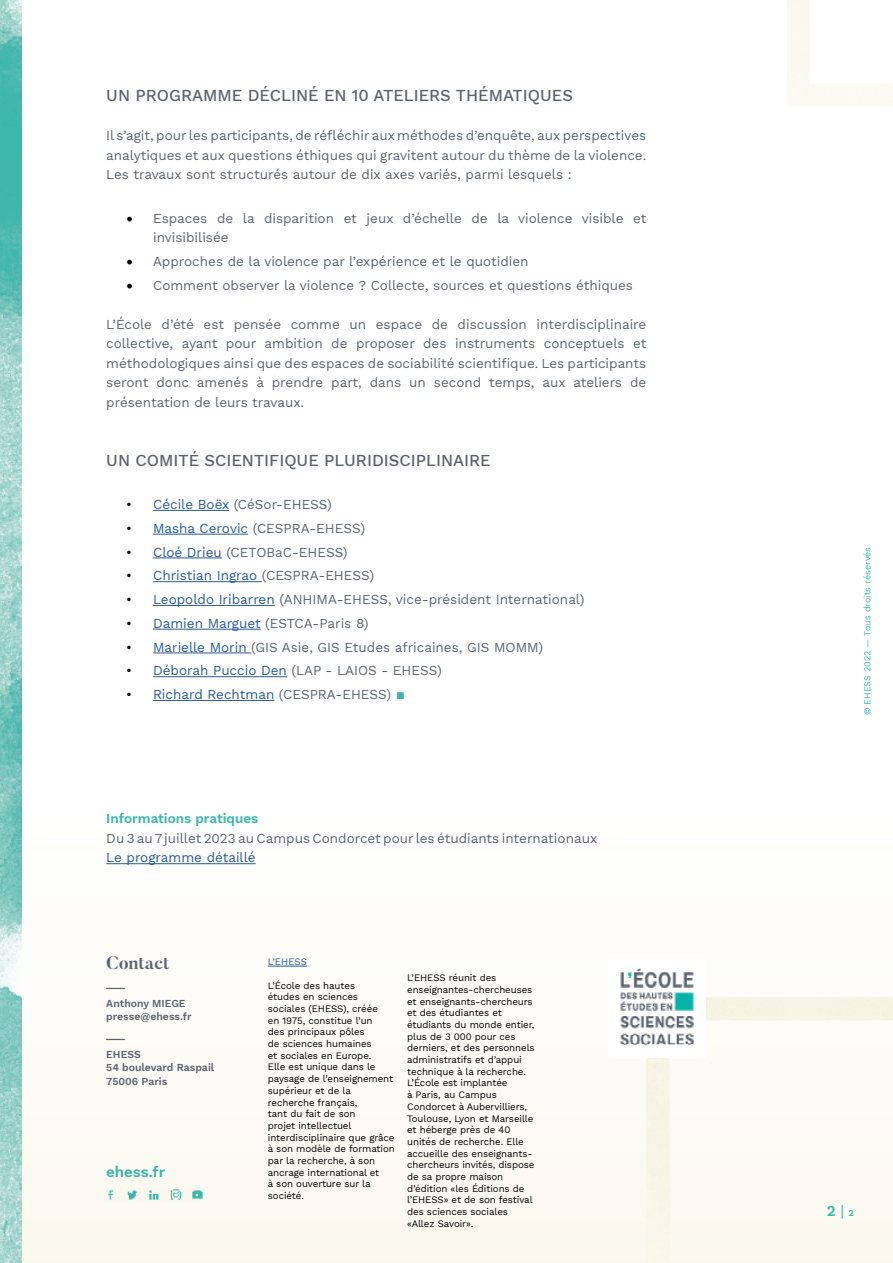
<style>
.page{position:relative;width:893px;height:1263px;background:#fff}
.page>*{position:absolute;margin:0;border:0;box-sizing:border-box;transform-origin:0 0}
.t1{font:700 18px/24px "Butler";color:#5a6471}
.t2{font:500 16.5px "Work Sans";color:#5a6471}
.t3{font:600 15px "Work Sans";color:#38b6ab}
.t4{font:13.5px/19.5px "Work Sans";color:#5a6471;text-align:justify}
.t5{font:13.5px "Work Sans";color:#275b9b}
.t6{font:600 13.5px "Work Sans";color:#38b6ab}
.t7{font:600 10.5px/13.5px "Work Sans";color:#5a6471}
.t8{font:9.75px/11.7px "Work Sans";letter-spacing:-.01em;color:#000}
.t9{font:9.75px "Work Sans";color:#275b9b}
.t10{font:9px "Work Sans";color:#38b6ab}
.s1{font-family:"Minion Pro";font-size:18px;color:#000}
.s2{color:#000}
.s3{color:#275b9b}
.s4{color:#5a6471}
.s5{color:#38b6ab}
.s6{font-weight:400}
.s7{font-size:9px}
</style>
<div class="page">
<div style="left:0;top:799px;width:893px;height:464px;background:#fdfcf7"></div>
<img style="left:0;top:0;width:21px;height:567px">
<img style="left:0;top:567px;width:21px;height:696px">
<img style="left:107px;top:1189px;width:96px;height:11px">
<img style="left:620px;top:968px;width:86px;height:89px">
<hr style="left:268px;top:966px;width:39px;height:1px;background:#275b9b">
<hr style="left:106px;top:863px;width:150px;height:1px;background:#275b9b">
<hr style="left:153px;top:510px;width:76px;height:1px;background:#275b9b">
<hr style="left:153px;top:534px;width:95px;height:1px;background:#275b9b">
<hr style="left:153px;top:558px;width:69px;height:1px;background:#275b9b">
<hr style="left:153px;top:581px;width:109px;height:1px;background:#275b9b">
<hr style="left:153px;top:605px;width:122px;height:1px;background:#275b9b">
<hr style="left:153px;top:629px;width:108px;height:1px;background:#275b9b">
<hr style="left:153px;top:653px;width:98px;height:1px;background:#275b9b">
<hr style="left:153px;top:676px;width:134px;height:1px;background:#275b9b">
<hr style="left:153px;top:700px;width:121px;height:1px;background:#275b9b">
<p class="t2" style="left:106px;top:83px;width:468px">UN PROGRAMME DÉCLINÉ EN 10 ATELIERS THÉMATIQUES</p>
<p class="t4" style="left:106px;top:125px;width:542px">Il s’agit, pour les participants, de réfléchir aux méthodes d’enquête, aux perspectives analytiques et aux questions éthiques qui gravitent autour du thème de la violence.<br>Les travaux sont structurés autour de dix axes variés, parmi lesquels :</p>
<p class="t4" style="left:153px;top:208px;width:495px;text-indent:-27px"><span class="s1">•</span> Espaces de la disparition et jeux d’échelle de la violence visible et invisibilisée</p>
<p class="t4" style="left:126px;top:251px;width:404px"><span class="s1">•</span> Approches de la violence par l’expérience et le quotidien</p>
<p class="t4" style="left:126px;top:275px;width:508px"><span class="s1">•</span> Comment observer la violence ? Collecte, sources et questions éthiques</p>
<p class="t4" style="left:106px;top:314px;width:542px">L’École d’été est pensée comme un espace de discussion interdisciplinaire collective, ayant pour ambition de proposer des instruments conceptuels et méthodologiques ainsi que des espaces de sociabilité scientifique. Les participants seront donc amenés à prendre part, dans un second temps, aux ateliers de présentation de leurs travaux.</p>
<p class="t2" style="left:106px;top:448px;width:386px">UN COMITÉ SCIENTIFIQUE PLURIDISCIPLINAIRE</p>
<p class="t4" style="left:126px;top:494px;width:207px"><span class="s2">•</span> <span class="s3">Cécile Boëx</span> (CéSor-EHESS)</p>
<p class="t4" style="left:126px;top:518px;width:240px"><span class="s2">•</span> <span class="s3">Masha Cerovic</span> (CESPRA-EHESS)</p>
<p class="t4" style="left:126px;top:542px;width:223px"><span class="s2">•</span> <span class="s3">Cloé Drieu</span> (CETOBaC-EHESS)</p>
<p class="t5" style="left:126px;top:565px;width:250px"><span class="s2">•</span> Christian Ingrao <span class="s4">(CESPRA-EHESS)</span></p>
<p class="t4" style="left:126px;top:589px;width:460px"><span class="s2">•</span> <span class="s3">Leopoldo Iribarren</span> (ANHIMA-EHESS, vice-président International)</p>
<p class="t4" style="left:126px;top:613px;width:244px"><span class="s2">•</span> <span class="s3">Damien Marguet</span> (ESTCA-Paris 8)</p>
<p class="t4" style="left:126px;top:637px;width:419px"><span class="s2">•</span> <span class="s3">Marielle Morin</span> (GIS Asie, GIS Etudes africaines, GIS MOMM)</p>
<p class="t4" style="left:126px;top:660px;width:317px"><span class="s2">•</span> <span class="s3">Déborah Puccio Den</span> (LAP - LAIOS - EHESS)</p>
<p class="t5" style="left:126px;top:684px;width:281px"><span class="s2">•</span> Richard Rechtman <span class="s4">(CESPRA-EHESS)</span> <span class="s5">▪</span></p>
<p class="t6" style="left:106px;top:808px;width:154px">Informations pratiques</p>
<p class="t4" style="left:106px;top:828px;width:492px">Du 3 au 7 juillet 2023 au Campus Condorcet pour les étudiants internationaux</p>
<p class="t5" style="left:106px;top:847px;width:151px">Le programme détaillé</p>
<h1 class="t1" style="left:106px;top:951px;width:65px">Contact —</h1>
<p class="t7" style="left:106px;top:996px;width:87px">Anthony MIEGE presse@ehess.fr</p>
<h1 class="t1" style="left:106px;top:1026px;width:20px">—</h1>
<p class="t7" style="left:106px;top:1047px;width:109px">EHESS<br>54 boulevard Raspail<br>75006 Paris</p>
<p class="t3" style="left:106px;top:1161px;width:60px">ehess.fr</p>
<p class="t9" style="left:268px;top:954px;width:41px">L’EHESS</p>
<p class="t8" style="left:268px;top:979px;width:129px">L’École des hautes<br>études en sciences sociales (EHESS), créée<br>en 1975, constitue l’un<br>des principaux pôles<br>de sciences humaines<br>et sociales en Europe.<br>Elle est unique dans le paysage de l’enseignement supérieur et de la recherche français,<br>tant du fait de son<br>projet intellectuel interdisciplinaire que grâce à son modèle de formation par la recherche, à son ancrage international et<br>à son ouverture sur la société.</p>
<p class="t8" style="left:407px;top:971px;width:129px">L’EHESS réunit des enseignantes-chercheuses et enseignants-chercheurs et des étudiantes et étudiants du monde entier, plus de 3 000 pour ces derniers, et des personnels administratifs et d’appui technique à la recherche.<br>L’École est implantée<br>à Paris, au Campus<br>Condorcet à Aubervilliers,<br>Toulouse, Lyon et Marseille et héberge près de 40 unités de recherche. Elle accueille des enseignants&shy;chercheurs invités, dispose de sa propre maison d’édition «les Éditions de l’EHESS» et de son festival des sciences sociales «Allez Savoir».</p>
<p class="t10" style="left:861px;top:715px;width:170px;rotate:-90deg">© EHESS 2022 — Tous droits réservés</p>
<p class="t3" style="left:827px;top:1200px;width:29px">2 <span class="s6">|</span> <span class="s7">2</span></p>
</div>
